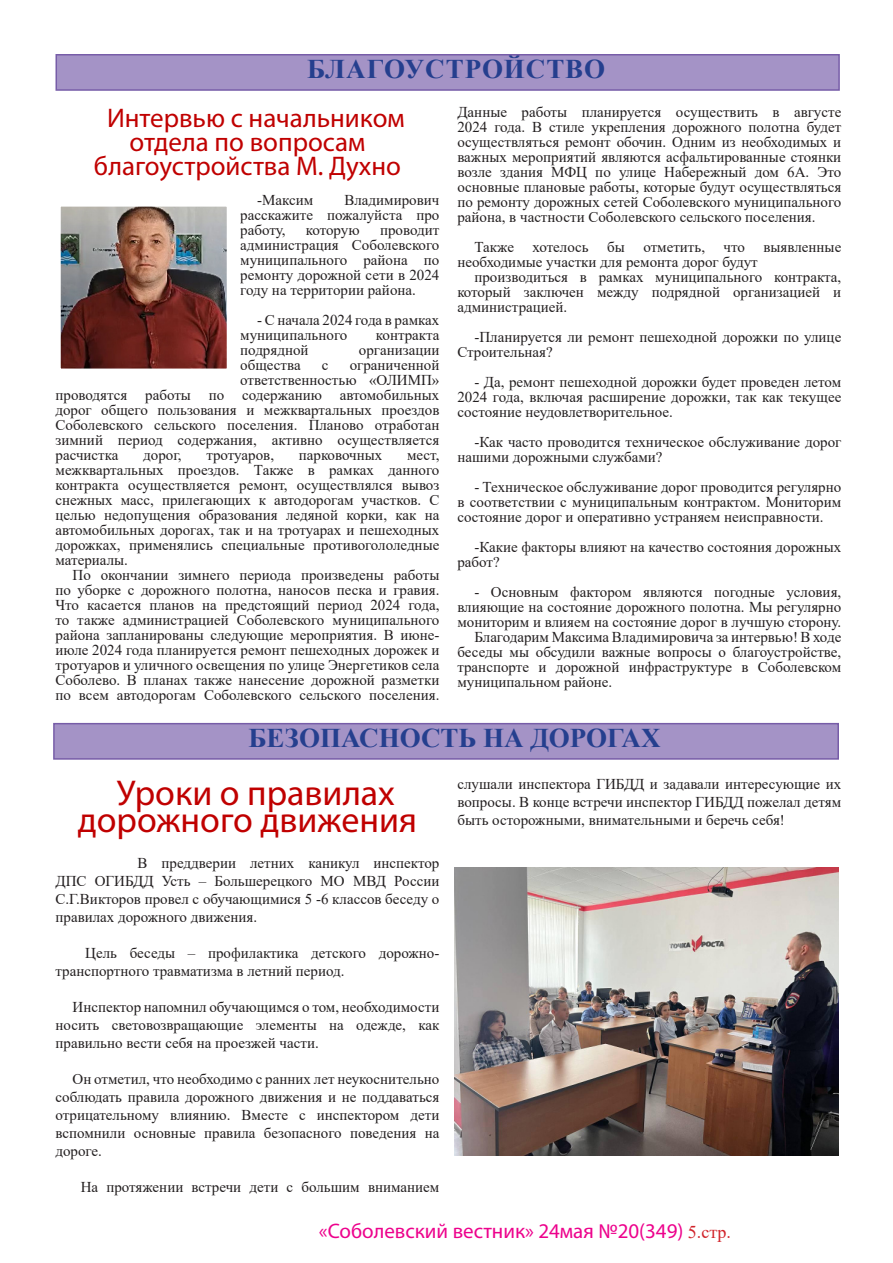
<style>
.page{position:relative;width:893px;height:1263px;background:#fff}
.page>*{position:absolute;margin:0;border:0;box-sizing:border-box;transform-origin:0 0}
.t1{font:36px/27px "Myriad Pro";color:#c00000;text-align:center}
.t2{font:27px/24px "Myriad Pro";color:#c00000;text-align:center}
.Основной_абзац{font:700 27px "Times New Roman";color:#253f8e}
.Основной_абзац-2{font:700 27px "Times New Roman";letter-spacing:.035em;color:#253f8e}
.t3{font:21px "Myriad Pro";color:#ed028c}
.t4{font:15px/15px "Times New Roman";color:#231f20;text-align:justify}
.s1{font-family:"Times New Roman";font-size:18px;color:#d1232a}
</style>
<div class="page">
<div style="left:56px;top:55px;width:783px;height:35px;background:#a493c6"></div>
<div style="left:56px;top:54px;width:784px;height:37px;border:2px solid #775da8"></div>
<div style="left:54px;top:724px;width:784px;height:35px;background:#a493c6"></div>
<div style="left:53px;top:723px;width:786px;height:37px;border:2px solid #775da8"></div>
<img style="left:62px;top:208px;width:163px;height:159px">
<div style="left:47px;top:193px;width:193px;height:189px;border:14px solid #fff"></div>
<img style="left:455px;top:867px;width:384px;height:288px">
<p class="Основной_абзац-2" style="left:307px;top:50px;width:300px">БЛАГОУСТРОЙСТВО</p>
<p class="t2" style="left:94px;top:105px;width:312px">Интервью с начальником отдела по вопросам благоустройства М. Духно</p>
<p class="t4" style="left:257px;top:192px;width:58px">-Максим</p>
<p class="t4" style="left:240px;top:192px;width:201px;text-indent:104px">Владимирович расскажите пожалуйста про работу,</p>
<p class="t4" style="left:240px;top:222px;width:201px;text-indent:140px">проводит администрация Соболевского муниципального района по ремонту дорожной сети в 2024 году на территории района.</p>
<p class="t4" style="left:240px;top:312px;width:201px;text-indent:17px">- С начала 2024 года в рамках муниципального</p>
<p class="t4" style="left:306px;top:222px;width:55px">которую</p>
<p class="t4" style="left:376px;top:327px;width:65px">контракта</p>
<p class="t4" style="left:240px;top:342px;width:70px">подрядной</p>
<p class="t4" style="left:359px;top:342px;width:82px">организации</p>
<p class="t4" style="left:240px;top:357px;width:62px">общества</p>
<p class="t4" style="left:322px;top:357px;width:8px">с</p>
<p class="t4" style="left:350px;top:357px;width:91px">ограниченной</p>
<p class="t4" style="left:240px;top:372px;width:201px">ответственностью «ОЛИМП»</p>
<p class="t4" style="left:56px;top:387px;width:385px">проводятся работы по содержанию автомобильных</p>
<p class="t4" style="left:56px;top:402px;width:385px">дорог общего пользования и межквартальных проездов</p>
<p class="t4" style="left:56px;top:417px;width:385px">Соболевского сельского поселения. Планово отработан</p>
<p class="t4" style="left:56px;top:432px;width:385px">зимний период содержания, активно осуществляется</p>
<p class="t4" style="left:56px;top:447px;width:65px">расчистка</p>
<p class="t4" style="left:143px;top:447px;width:40px">дорог,</p>
<p class="t4" style="left:206px;top:447px;width:69px">тротуаров,</p>
<p class="t4" style="left:299px;top:447px;width:85px">парковочных</p>
<p class="t4" style="left:56px;top:447px;width:385px;text-indent:352px">мест, межквартальных проездов. Также в рамках данного контракта осуществляется ремонт, осуществлялся вывоз снежных масс, прилегающих к автодорогам участков. С целью недопущения образования ледяной корки, как на автомобильных дорогах, так и на тротуарах и пешеходных дорожках, применялись специальные противогололедные материалы.</p>
<p class="t4" style="left:56px;top:567px;width:385px;text-indent:17px">По окончании зимнего периода произведены работы по уборке с дорожного полотна, наносов песка и гравия.<br>Что касается планов на предстоящий период 2024 года, то также администрацией Соболевского муниципального района запланированы следующие мероприятия. В июне&shy;июле 2024 года планируется ремонт пешеходных дорожек и тротуаров и уличного освещения по улице Энергетиков села Соболево. В планах также нанесение дорожной разметки по всем автодорогам Соболевского сельского поселения.</p>
<p class="t4" style="left:457px;top:104px;width:385px">Данные работы планируется осуществить в августе 2024 года. В стиле укрепления дорожного полотна будет осуществляться ремонт обочин. Одним из необходимых и важных мероприятий являются асфальтированные стоянки возле здания МФЦ по улице Набережный дом 6А. Это основные плановые работы, которые будут осуществляться по ремонту дорожных сетей Соболевского муниципального района, в частности Соболевского сельского поселения.</p>
<p class="t4" style="left:457px;top:239px;width:385px;text-indent:17px">Также хотелось бы отметить, что выявленные необходимые участки для ремонта дорог будут</p>
<p class="t4" style="left:457px;top:269px;width:385px;text-indent:17px">производиться в рамках муниципального контракта, который заключен между подрядной организацией и администрацией.</p>
<p class="t4" style="left:457px;top:329px;width:385px;text-indent:17px">-Планируется ли ремонт пешеходной дорожки по улице<br>Строительная?</p>
<p class="t4" style="left:457px;top:374px;width:385px;text-indent:17px">- Да, ремонт пешеходной дорожки будет проведен летом 2024 года, включая расширение дорожки, так как текущее состояние неудовлетворительное.</p>
<p class="t4" style="left:457px;top:434px;width:385px;text-indent:17px">-Как часто проводится техническое обслуживание дорог нашими дорожными службами?</p>
<p class="t4" style="left:457px;top:479px;width:385px;text-indent:17px">- Техническое обслуживание дорог проводится регулярно в соответствии с муниципальным контрактом. Мониторим состояние дорог и оперативно устраняем неисправности.</p>
<p class="t4" style="left:457px;top:539px;width:385px;text-indent:17px">-Какие факторы влияют на качество состояния дорожных работ?</p>
<p class="t4" style="left:457px;top:584px;width:385px;text-indent:17px">- Основным фактором являются погодные условия, влияющие на состояние дорожного полотна. Мы регулярно мониторим и влияем на состояние дорог в лучшую сторону.</p>
<p class="t4" style="left:457px;top:629px;width:385px;text-indent:17px">Благодарим Максима Владимировича за интервью! В ходе беседы мы обсудили важные вопросы о благоустройстве, транспорте и дорожной инфраструктуре в Соболевском муниципальном районе.</p>
<p class="Основной_абзац" style="left:249px;top:718px;width:413px">БЕЗОПАСНОСТЬ НА ДОРОГАХ</p>
<p class="t1" style="left:78px;top:779px;width:341px">Уроки о правилах дорожного движения</p>
<p class="t4" style="left:56px;top:854px;width:385px;line-height:18px;text-indent:82px">В преддверии летних каникул инспектор ДПС ОГИБДД Усть – Большерецкого МО МВД России С.Г.Викторов провел с обучающимися 5 -6 классов беседу о правилах дорожного движения.</p>
<p class="t4" style="left:56px;top:944px;width:385px;line-height:18px;text-indent:30px">Цель беседы – профилактика детского дорожно&shy;транспортного травматизма в летний период.</p>
<p class="t4" style="left:56px;top:998px;width:385px;line-height:18px;text-indent:17px">Инспектор напомнил обучающимся о том, необходимости носить световозвращающие элементы на одежде, как правильно вести себя на проезжей части.</p>
<p class="t4" style="left:56px;top:1070px;width:385px;line-height:18px;text-indent:17px">Он отметил, что необходимо с ранних лет неукоснительно соблюдать правила дорожного движения и не поддаваться отрицательному влиянию. Вместе с инспектором дети вспомнили основные правила безопасного поведения на дороге.</p>
<p class="t4" style="left:81px;top:1179px;width:360px">На протяжении встречи дети с большим вниманием</p>
<p class="t4" style="left:457px;top:774px;width:385px;line-height:18px">слушали инспектора ГИБДД и задавали интересующие их вопросы. В конце встречи инспектор ГИБДД пожелал детям быть осторожными, внимательными и беречь себя!</p>
<h3 class="t3" style="left:319px;top:1218px;width:414px">«Соболевский вестник» 24мая №20(349) <span class="s1">5.стр.</span></h3>
</div>
